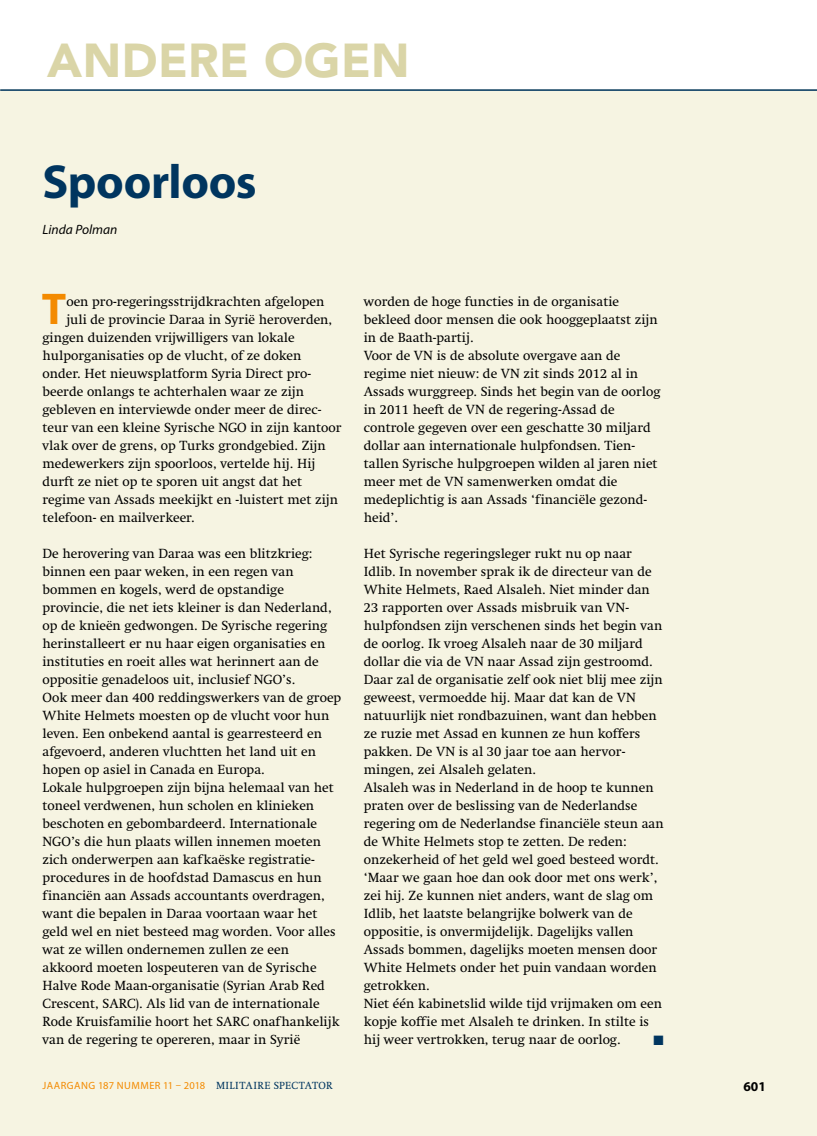
<style>
.page{position:relative;width:817px;height:1136px;background:#fff}
.page>*{position:absolute;margin:0;border:0;box-sizing:border-box;transform-origin:0 0}
.t1{font:700 48px "Myriad Pro";letter-spacing:-.01em;color:#00355f}
.t2{font:900 47.25px "Avenir LT Std";letter-spacing:.01em;color:#dad5a7}
.t3{font:700 44.7px "Myriad Pro";color:#f38a00}
.t4{font:13.5px/18px "Swift LT Std";color:#000}
.t5{font:italic 13.5px "Myriad Pro";color:#000}
.t6{font:700 13.5px "Myriad Pro";color:#000}
.t7{font:13.5px "Zapf Dingbats Std";color:#00355f}
.t8{font:10.5px "Myriad Pro";letter-spacing:.045em;color:#f38a00}
.s1{font-family:"Swift LT Std";color:#00355f}
</style>
<div class="page">
<div style="left:0;top:89px;width:816px;height:1046px;background:#f6f4e2"></div>
<hr style="left:0;top:89px;width:816px;height:2px;background:#00355f">
<h2 class="t2" style="left:47px;top:32px;width:364px">ANDERE OGEN</h2>
<h1 class="t1" style="left:43px;top:151px;width:216px">Spoorloos</h1>
<p class="t5" style="left:43px;top:221px;width:76px">Linda Polman</p>
<h3 class="t3" style="left:42px;top:280px;width:26px">T</h3>
<p class="t4" style="left:66px;top:293px;width:259px">oen pro-regeringsstrijdkrachten afgelopen</p>
<p class="t4" style="left:66px;top:311px;width:267px">juli de provincie Daraa in Syrië heroverden,</p>
<p class="t4" style="left:43px;top:329px;width:254px">gingen duizenden vrijwilligers van lokale</p>
<p class="t4" style="left:43px;top:347px;width:260px">hulporganisaties op de vlucht, of ze doken</p>
<p class="t4" style="left:43px;top:365px;width:270px">onder. Het nieuwsplatform Syria Direct pro-</p>
<p class="t4" style="left:43px;top:383px;width:263px">beerde onlangs te achterhalen waar ze zijn</p>
<p class="t4" style="left:43px;top:401px;width:280px">gebleven en interviewde onder meer de direc-</p>
<p class="t4" style="left:43px;top:419px;width:300px">teur van een kleine Syrische NGO in zijn kantoor</p>
<p class="t4" style="left:43px;top:437px;width:285px">vlak over de grens, op Turks grondgebied. Zijn</p>
<p class="t4" style="left:43px;top:455px;width:274px">medewerkers zijn spoorloos, vertelde hij. Hij</p>
<p class="t4" style="left:43px;top:473px;width:261px">durft ze niet op te sporen uit angst dat het</p>
<p class="t4" style="left:43px;top:491px;width:297px">regime van Assads meekijkt en -luistert met zijn</p>
<p class="t4" style="left:43px;top:509px;width:154px">telefoon- en mailverkeer.</p>
<p class="t4" style="left:43px;top:545px;width:300px">De herovering van Daraa was een blitzkrieg: binnen een paar weken, in een regen van bommen en kogels, werd de opstandige provincie, die net iets kleiner is dan Nederland, op de knieën gedwongen. De Syrische regering herinstalleert er nu haar eigen organisaties en instituties en roeit alles wat herinnert aan de oppositie genadeloos uit, inclusief NGO’s.<br>Ook meer dan 400 reddingswerkers van de groep White Helmets moesten op de vlucht voor hun leven. Een onbekend aantal is gearresteerd en afgevoerd, anderen vluchtten het land uit en hopen op asiel in Canada en Europa.<br>Lokale hulpgroepen zijn bijna helemaal van het toneel verdwenen, hun scholen en klinieken beschoten en gebombardeerd. Internationale NGO’s die hun plaats willen innemen moeten zich onderwerpen aan kafkaëske registratie&shy;procedures in de hoofdstad Damascus en hun financiën aan Assads accountants overdragen, want die bepalen in Daraa voortaan waar het geld wel en niet besteed mag worden. Voor alles wat ze willen ondernemen zullen ze een akkoord moeten lospeuteren van de Syrische Halve Rode Maan-organisatie (Syrian Arab Red Crescent, SARC). Als lid van de internationale Rode Kruisfamilie hoort het SARC onafhankelijk van de regering te opereren, maar in Syrië</p>
<p class="t4" style="left:364px;top:293px;width:298px">worden de hoge functies in de organisatie bekleed door mensen die ook hooggeplaatst zijn in de Baath-partij.<br>Voor de VN is de absolute overgave aan de regime niet nieuw: de VN zit sinds 2012 al in Assads wurggreep. Sinds het begin van de oorlog in 2011 heeft de VN de regering-Assad de controle gegeven over een geschatte 30 miljard dollar aan internationale hulpfondsen. Tien&shy;tallen Syrische hulpgroepen wilden al jaren niet meer met de VN samenwerken omdat die medeplichtig is aan Assads ‘financiële gezond&shy;heid’.</p>
<p class="t4" style="left:364px;top:544px;width:301px">Het Syrische regeringsleger rukt nu op naar Idlib. In november sprak ik de directeur van de White Helmets, Raed Alsaleh. Niet minder dan 23 rapporten over Assads misbruik van VN&shy;hulpfondsen zijn verschenen sinds het begin van de oorlog. Ik vroeg Alsaleh naar de 30 miljard dollar die via de VN naar Assad zijn gestroomd.<br>Daar zal de organisatie zelf ook niet blij mee zijn geweest, vermoedde hij. Maar dat kan de VN natuurlijk niet rondbazuinen, want dan hebben ze ruzie met Assad en kunnen ze hun koffers pakken. De VN is al 30 jaar toe aan hervor&shy;mingen, zei Alsaleh gelaten.<br>Alsaleh was in Nederland in de hoop te kunnen praten over de beslissing van de Nederlandse regering om de Nederlandse financiële steun aan de White Helmets stop te zetten. De reden: onzekerheid of het geld wel goed besteed wordt. ‘Maar we gaan hoe dan ook door met ons werk’, zei hij. Ze kunnen niet anders, want de slag om Idlib, het laatste belangrijke bolwerk van de oppositie, is onvermijdelijk. Dagelijks vallen Assads bommen, dagelijks moeten mensen door White Helmets onder het puin vandaan worden getrokken.<br>Niet één kabinetslid wilde tijd vrijmaken om een kopje koffie met Alsaleh te drinken. In stilte is hij weer vertrokken, terug naar de oorlog.</p>
<p class="t7" style="left:653px;top:1033px;width:12px">■</p>
<p class="t8" style="left:43px;top:1078px;width:291px">JAARGANG 187 NUMMER 11 – 2018 <span class="s1">MILITAIRE SPECTATOR</span></p>
<p class="t6" style="left:743px;top:1077px;width:24px">601</p>
</div>
